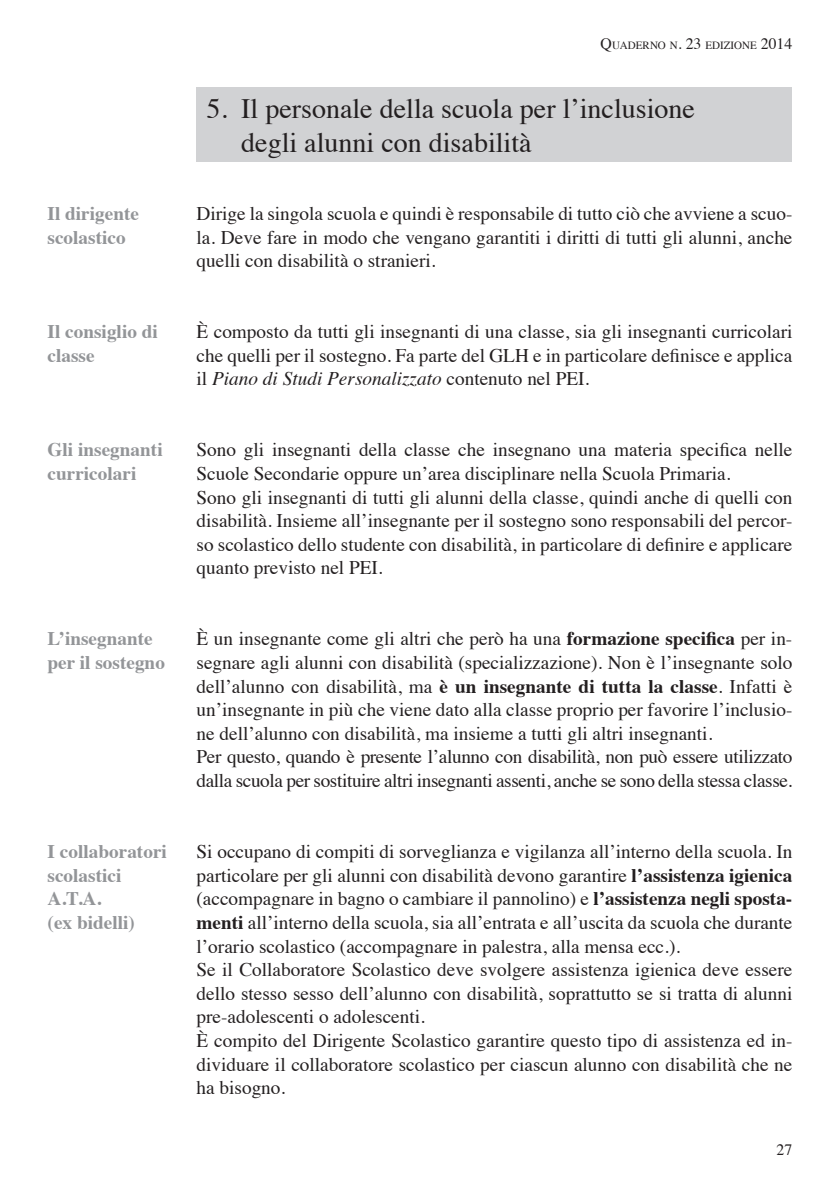
<style>
.page{position:relative;width:840px;height:1187px;background:#fff}
.page>*{position:absolute;margin:0;border:0;box-sizing:border-box;transform-origin:0 0}
.t1{font:28px/33.2px "Times";color:#231f20}
.t2{font:19.25px/23.6px "Times";color:#231f20}
.t3{font:700 19.25px/23.6px "Times";color:#939598}
.t4{font:15.75px "Times";color:#231f20}
.t5{font:11.03px "Times";color:#231f20}
.s1{font-size:15.75px}
.s2{font-style:italic}
.s3{font-weight:700}
</style>
<div class="page">
<div style="left:196px;top:87px;width:596px;height:75px;background:#d1d2d4"></div>
<p class="t5" style="left:600px;top:40px;width:193px"><span class="s1">Q</span>UADERNO N<span class="s1">. 23</span> EDIZIONE <span class="s1">2014</span></p>
<h1 class="t1" style="left:241px;top:95px;width:455px;text-indent:-35px">5. Il personale della scuola per l’inclusione degli alunni con disabilità</h1>
<p class="t3" style="left:48px;top:203px;width:93px">Il dirigente scolastico</p>
<p class="t2" style="left:196px;top:203px;width:597px;text-align:justify">Dirige la singola scuola e quindi è responsabile di tutto ciò che avviene a scuo&shy;la. Deve fare in modo che vengano garantiti i diritti di tutti gli alunni, anche quelli con disabilità o stranieri.</p>
<p class="t3" style="left:48px;top:321px;width:112px">Il consiglio di classe</p>
<p class="t2" style="left:196px;top:321px;width:597px;text-align:justify">È composto da tutti gli insegnanti di una classe, sia gli insegnanti curricolari che quelli per il sostegno. Fa parte del GLH e in particolare definisce e applica il <span class="s2">Piano di Studi Personalizzato</span> contenuto nel PEI.</p>
<p class="t3" style="left:48px;top:439px;width:116px">Gli insegnanti curricolari</p>
<p class="t2" style="left:196px;top:439px;width:597px">Sono gli insegnanti della classe che insegnano una materia specifica nelle Scuole Secondarie oppure un’area disciplinare nella Scuola Primaria.<br>Sono gli insegnanti di tutti gli alunni della classe, quindi anche di quelli con disabilità. Insieme all’insegnante per il sostegno sono responsabili del percor&shy;so scolastico dello studente con disabilità, in particolare di definire e applicare quanto previsto nel PEI.</p>
<p class="t3" style="left:48px;top:628px;width:119px">L’insegnante per il sostegno</p>
<p class="t2" style="left:196px;top:628px;width:597px">È un insegnante come gli altri che però ha una <span class="s3">formazione specifica</span> per in&shy;segnare agli alunni con disabilità (specializzazione). Non è l’insegnante solo dell’alunno con disabilità, ma <span class="s3">è un insegnante di tutta la classe</span>. Infatti è un’insegnante in più che viene dato alla classe proprio per favorire l’inclusio&shy;ne dell’alunno con disabilità, ma insieme a tutti gli altri insegnanti.<br>Per questo, quando è presente l’alunno con disabilità, non può essere utilizzato dalla scuola per sostituire altri insegnanti assenti, anche se sono della stessa classe.</p>
<p class="t3" style="left:48px;top:841px;width:121px">I collaboratori scolastici<br>A.T.A.<br>(ex bidelli)</p>
<p class="t2" style="left:196px;top:841px;width:597px">Si occupano di compiti di sorveglianza e vigilanza all’interno della scuola. In particolare per gli alunni con disabilità devono garantire <span class="s3">l’assistenza igienica </span>(accompagnare in bagno o cambiare il pannolino) e <span class="s3">l’assistenza negli sposta&shy;menti</span> all’interno della scuola, sia all’entrata e all’uscita da scuola che durante l’orario scolastico (accompagnare in palestra, alla mensa ecc.).<br>Se il Collaboratore Scolastico deve svolgere assistenza igienica deve essere dello stesso sesso dell’alunno con disabilità, soprattutto se si tratta di alunni pre-adolescenti o adolescenti.<br>È compito del Dirigente Scolastico garantire questo tipo di assistenza ed in&shy;dividuare il collaboratore scolastico per ciascun alunno con disabilità che ne ha bisogno.</p>
<p class="t4" style="left:776px;top:1143px;width:17px">27</p>
</div>
